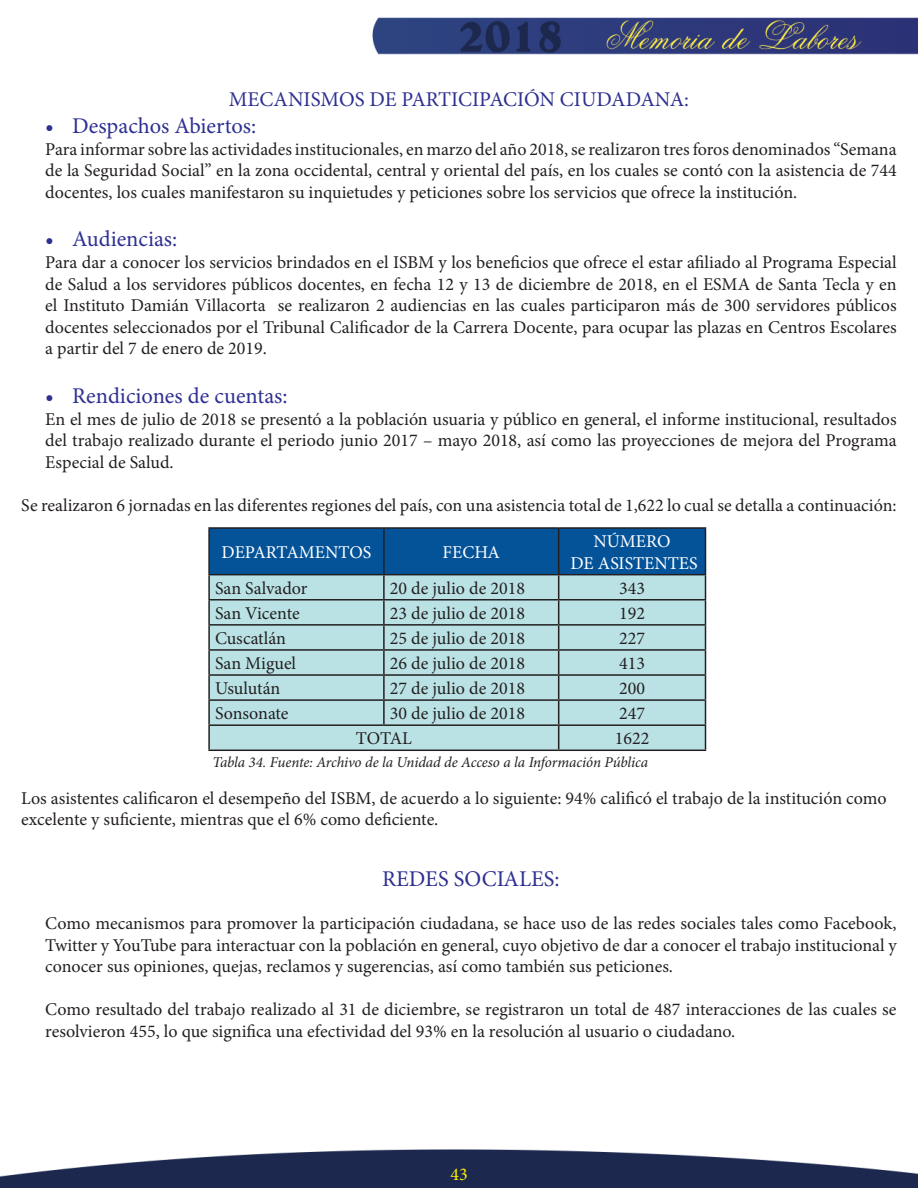
<style>
.page{position:relative;width:918px;height:1188px;background:#fff}
.page>*{position:absolute;margin:0;border:0;box-sizing:border-box;transform-origin:0 0}
.t1{font:22.5px "Minion Pro";color:#2e3092}
.t2{font:21px "Minion Pro";color:#2e3092}
.t3{font:18px/21.6px "Minion Pro";color:#231f20;text-align:justify}
.t4{font:18px "Minion Pro";color:#fff}
.t5{font:18px "Minion Pro";color:#fff101}
.t6{font:italic 15px "Minion Pro";letter-spacing:-.01em;color:#231f20}
</style>
<div class="page">
<img style="left:0;top:17px;width:918px;height:1171px">
<hr style="left:208px;top:527px;width:176px;height:2px;background:#231f20">
<hr style="left:208px;top:529px;width:2px;height:45px;background:#231f20">
<hr style="left:384px;top:527px;width:175px;height:2px;background:#231f20">
<hr style="left:559px;top:527px;width:147px;height:2px;background:#231f20">
<hr style="left:208px;top:574px;width:176px;height:1px;background:#231f20">
<hr style="left:208px;top:575px;width:2px;height:24px;background:#231f20">
<hr style="left:208px;top:599px;width:176px;height:2px;background:#231f20">
<hr style="left:208px;top:601px;width:2px;height:23px;background:#231f20">
<hr style="left:208px;top:624px;width:176px;height:2px;background:#231f20">
<hr style="left:208px;top:626px;width:2px;height:23px;background:#231f20">
<hr style="left:208px;top:649px;width:176px;height:2px;background:#231f20">
<hr style="left:208px;top:651px;width:2px;height:23px;background:#231f20">
<hr style="left:208px;top:674px;width:176px;height:2px;background:#231f20">
<hr style="left:208px;top:676px;width:2px;height:23px;background:#231f20">
<hr style="left:208px;top:699px;width:176px;height:2px;background:#231f20">
<hr style="left:208px;top:701px;width:2px;height:23px;background:#231f20">
<hr style="left:208px;top:724px;width:176px;height:2px;background:#231f20">
<hr style="left:208px;top:726px;width:2px;height:24px;background:#231f20">
<svg style="left:209px;top:528px;width:497px;height:222px;background:#8bb8c9"></svg>
<hr style="left:208px;top:750px;width:176px;height:1px;background:#231f20">
<hr style="left:384px;top:750px;width:175px;height:1px;background:#231f20">
<hr style="left:559px;top:750px;width:147px;height:1px;background:#231f20">
<p class="t2" style="left:229px;top:85px;width:462px">MECANISMOS DE PARTICIPACIÓN CIUDADANA:</p>
<p class="t1" style="left:45px;top:111px;width:213px">• Despachos Abiertos:</p>
<p class="t3" style="left:45px;top:138px;width:853px">Para informar sobre las actividades institucionales, en marzo del año 2018, se realizaron tres foros denominados “Semana de la Seguridad Social” en la zona occidental, central y oriental del país, en los cuales se contó con la asistencia de 744 docentes, los cuales manifestaron su inquietudes y peticiones sobre los servicios que ofrece la institución.</p>
<p class="t1" style="left:45px;top:224px;width:134px">• Audiencias:</p>
<p class="t3" style="left:45px;top:252px;width:853px">Para dar a conocer los servicios brindados en el ISBM y los beneficios que ofrece el estar afiliado al Programa Especial de Salud a los servidores públicos docentes, en fecha 12 y 13 de diciembre de 2018, en el ESMA de Santa Tecla y en el Instituto Damián Villacorta se realizaron 2 audiencias en las cuales participaron más de 300 servidores públicos docentes seleccionados por el Tribunal Calificador de la Carrera Docente, para ocupar las plazas en Centros Escolares a partir del 7 de enero de 2019.</p>
<p class="t1" style="left:45px;top:381px;width:244px">• Rendiciones de cuentas:</p>
<p class="t3" style="left:45px;top:408px;width:853px">En el mes de julio de 2018 se presentó a la población usuaria y público en general, el informe institucional, resultados del trabajo realizado durante el periodo junio 2017 – mayo 2018, así como las proyecciones de mejora del Programa Especial de Salud.</p>
<p class="t3" style="left:21px;top:495px;width:877px">Se realizaron 6 jornadas en las diferentes regiones del país, con una asistencia total de 1,622 lo cual se detalla a continuación:</p>
<p class="t4" style="left:222px;top:540px;width:151px">DEPARTAMENTOS</p>
<p class="t4" style="left:443px;top:540px;width:59px">FECHA</p>
<p class="t4" style="left:594px;top:529px;width:79px">NÚMERO</p>
<p class="t4" style="left:571px;top:551px;width:129px">DE ASISTENTES</p>
<p class="t3" style="left:215px;top:577px;width:94px">San Salvador</p>
<p class="t3" style="left:390px;top:577px;width:137px">20 de julio de 2018</p>
<p class="t3" style="left:619px;top:577px;width:27px">343</p>
<p class="t3" style="left:215px;top:602px;width:86px">San Vicente</p>
<p class="t3" style="left:390px;top:602px;width:137px">23 de julio de 2018</p>
<p class="t3" style="left:619px;top:602px;width:27px">192</p>
<p class="t3" style="left:215px;top:627px;width:72px">Cuscatlán</p>
<p class="t3" style="left:390px;top:627px;width:137px">25 de julio de 2018</p>
<p class="t3" style="left:619px;top:627px;width:27px">227</p>
<p class="t3" style="left:215px;top:653px;width:83px">San Miguel</p>
<p class="t3" style="left:390px;top:653px;width:137px">26 de julio de 2018</p>
<p class="t3" style="left:619px;top:653px;width:27px">413</p>
<p class="t3" style="left:215px;top:678px;width:67px">Usulután</p>
<p class="t3" style="left:390px;top:678px;width:137px">27 de julio de 2018</p>
<p class="t3" style="left:619px;top:678px;width:27px">200</p>
<p class="t3" style="left:215px;top:703px;width:75px">Sonsonate</p>
<p class="t3" style="left:390px;top:703px;width:137px">30 de julio de 2018</p>
<p class="t3" style="left:619px;top:703px;width:27px">247</p>
<p class="t3" style="left:356px;top:728px;width:58px">TOTAL</p>
<p class="t3" style="left:615px;top:728px;width:36px">1622</p>
<p class="t6" style="left:212px;top:752px;width:437px">Tabla 34. Fuente: Archivo de la Unidad de Acceso a la Información Pública</p>
<p class="t3" style="left:21px;top:787px;width:867px">Los asistentes calificaron el desempeño del ISBM, de acuerdo a lo siguiente: 94% calificó el trabajo de la institución como excelente y suficiente, mientras que el 6% como deficiente.</p>
<p class="t1" style="left:382px;top:863px;width:179px">REDES SOCIALES:</p>
<p class="t3" style="left:45px;top:912px;width:853px">Como mecanismos para promover la participación ciudadana, se hace uso de las redes sociales tales como Facebook, Twitter y YouTube para interactuar con la población en general, cuyo objetivo de dar a conocer el trabajo institucional y conocer sus opiniones, quejas, reclamos y sugerencias, así como también sus peticiones.</p>
<p class="t3" style="left:45px;top:999px;width:853px">Como resultado del trabajo realizado al 31 de diciembre, se registraron un total de 487 interacciones de las cuales se resolvieron 455, lo que significa una efectividad del 93% en la resolución al usuario o ciudadano.</p>
<p class="t5" style="left:450px;top:1162px;width:19px">43</p>
</div>
